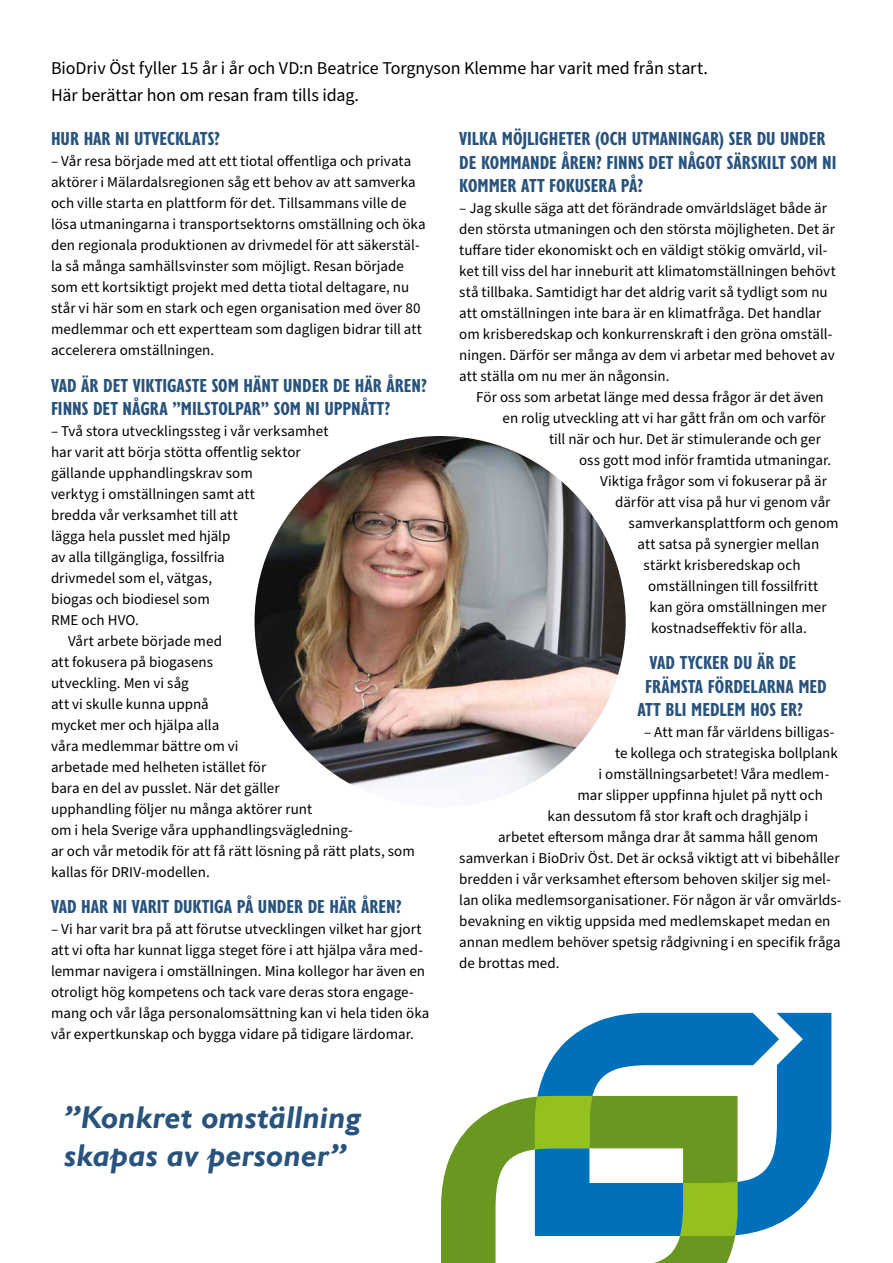
<style>
.page{position:relative;width:893px;height:1263px;background:#fff}
.page>*{position:absolute;margin:0;border:0;box-sizing:border-box;transform-origin:0 0}
.t1{font:italic 700 31.5px/37.8px "Gill Sans";color:#28537d}
.t2{font:700 condensed 19.5px/23.4px "Gill Sans Nova";color:#28537d}
.t3{font:18px/27px "Source Sans Pro";letter-spacing:-.005em;color:#000}
.t4{font:15px/21px "Source Sans Pro";letter-spacing:.005em;color:#000}
</style>
<div class="page">
<svg style="left:537px;top:1013px;width:294px;height:223px;fill:#0070ba"></svg>
<svg style="left:441px;top:1096px;width:296px;height:167px"></svg>
<img style="left:255px;top:436px;width:371px;height:371px;border-radius:186px">
<p class="t3" style="left:51px;top:55px;width:658px">BioDriv Öst fyller 15 år i år och VD:n Beatrice Torgnyson Klemme har varit med från start.<br>Här berättar hon om resan fram tills idag.</p>
<h2 class="t2" style="left:51px;top:127px;width:171px">HUR HAR NI UTVECKLATS?</h2>
<p class="t4" style="left:51px;top:151px;width:376px">– Vår resa började med att ett tiotal offentliga och privata aktörer i Mälardalsregionen såg ett behov av att samverka och ville starta en plattform för det. Tillsammans ville de lösa utmaningarna i transportsektorns omställning och öka den regionala produktionen av drivmedel för att säkerstäl&shy;la så många samhällsvinster som möjligt. Resan började som ett kortsiktigt projekt med detta tiotal deltagare, nu står vi här som en stark och egen organisation med över 80 medlemmar och ett expertteam som dagligen bidrar till att accelerera omställningen.</p>
<h2 class="t2" style="left:51px;top:373px;width:377px">VAD ÄR DET VIKTIGASTE SOM HÄNT UNDER DE HÄR ÅREN?<br>FINNS DET NÅGRA ”MILSTOLPAR” SOM NI UPPNÅTT?</h2>
<p class="t4" style="left:51px;top:421px;width:279px">– Två stora utvecklingssteg i vår verksamhet</p>
<p class="t4" style="left:51px;top:442px;width:251px">har varit att börja stötta offentlig sektor</p>
<p class="t4" style="left:51px;top:463px;width:203px">gällande upphandlingskrav som</p>
<p class="t4" style="left:51px;top:484px;width:205px">verktyg i omställningen samt att</p>
<p class="t4" style="left:51px;top:505px;width:188px">bredda vår verksamhet till att</p>
<p class="t4" style="left:51px;top:526px;width:181px">lägga hela pusslet med hjälp</p>
<p class="t4" style="left:51px;top:547px;width:175px">av alla tillgängliga, fossilfria</p>
<p class="t4" style="left:51px;top:568px;width:163px">drivmedel som el, vätgas,</p>
<p class="t4" style="left:51px;top:589px;width:160px">biogas och biodiesel som</p>
<p class="t4" style="left:51px;top:610px;width:89px">RME och HVO.</p>
<p class="t4" style="left:68px;top:631px;width:156px">Vårt arbete började med</p>
<p class="t4" style="left:51px;top:652px;width:164px">att fokusera på biogasens</p>
<p class="t4" style="left:51px;top:673px;width:139px">utveckling. Men vi såg</p>
<p class="t4" style="left:51px;top:694px;width:159px">att vi skulle kunna uppnå</p>
<p class="t4" style="left:51px;top:715px;width:170px">mycket mer och hjälpa alla</p>
<p class="t4" style="left:51px;top:736px;width:189px">våra medlemmar bättre om vi</p>
<p class="t4" style="left:51px;top:757px;width:217px">arbetade med helheten istället för</p>
<p class="t4" style="left:51px;top:778px;width:230px">bara en del av pusslet. När det gäller</p>
<p class="t4" style="left:51px;top:799px;width:263px">upphandling följer nu många aktörer runt</p>
<p class="t4" style="left:51px;top:820px;width:303px">om i hela Sverige våra upphandlingsvägledning-</p>
<p class="t4" style="left:51px;top:841px;width:365px">ar och vår metodik för att få rätt lösning på rätt plats, som</p>
<p class="t4" style="left:51px;top:862px;width:160px">kallas för DRIV-modellen.</p>
<h2 class="t2" style="left:51px;top:894px;width:352px">VAD HAR NI VARIT DUKTIGA PÅ UNDER DE HÄR ÅREN?</h2>
<p class="t4" style="left:51px;top:919px;width:380px">– Vi har varit bra på att förutse utvecklingen vilket har gjort att vi ofta har kunnat ligga steget före i att hjälpa våra med&shy;lemmar navigera i omställningen. Mina kollegor har även en otroligt hög kompetens och tack vare deras stora engage&shy;mang och vår låga personalomsättning kan vi hela tiden öka vår expertkunskap och bygga vidare på tidigare lärdomar.</p>
<h2 class="t2" style="left:459px;top:127px;width:379px">VILKA MÖJLIGHETER (OCH UTMANINGAR) SER DU UNDER<br>DE KOMMANDE ÅREN? FINNS DET NÅGOT SÄRSKILT SOM NI<br>KOMMER ATT FOKUSERA PÅ?</h2>
<p class="t4" style="left:459px;top:198px;width:378px">– Jag skulle säga att det förändrade omvärldsläget både är den största utmaningen och den största möjligheten. Det är tuffare tider ekonomiskt och en väldigt stökig omvärld, vil&shy;ket till viss del har inneburit att klimatomställningen behövt stå tillbaka. Samtidigt har det aldrig varit så tydligt som nu att omställningen inte bara är en klimatfråga. Det handlar om krisberedskap och konkurrenskraft i den gröna omställ&shy;ningen. Därför ser många av dem vi arbetar med behovet av att ställa om nu mer än någonsin.</p>
<p class="t4" style="left:476px;top:387px;width:349px">För oss som arbetat länge med dessa frågor är det även</p>
<p class="t4" style="left:503px;top:408px;width:325px">en rolig utveckling att vi har gått från om och varför</p>
<p class="t4" style="left:549px;top:429px;width:273px">till när och hur. Det är stimulerande och ger</p>
<p class="t4" style="left:579px;top:450px;width:254px">oss gott mod inför framtida utmaningar.</p>
<p class="t4" style="left:600px;top:471px;width:228px">Viktiga frågor som vi fokuserar på är</p>
<p class="t4" style="left:615px;top:492px;width:217px">därför att visa på hur vi genom vår</p>
<p class="t4" style="left:629px;top:513px;width:212px">samverkansplattform och genom</p>
<p class="t4" style="left:638px;top:534px;width:183px">att satsa på synergier mellan</p>
<p class="t4" style="left:644px;top:555px;width:158px">stärkt krisberedskap och</p>
<p class="t4" style="left:648px;top:576px;width:172px">omställningen till fossilfritt</p>
<p class="t4" style="left:650px;top:597px;width:179px">kan göra omställningen mer</p>
<p class="t4" style="left:651px;top:618px;width:157px">kostnadseffektiv för alla.</p>
<h2 class="t2" style="left:650px;top:650px;width:148px">VAD TYCKER DU ÄR DE</h2>
<h2 class="t2" style="left:645px;top:674px;width:183px">FRÄMSTA FÖRDELARNA MED</h2>
<h2 class="t2" style="left:638px;top:697px;width:167px">ATT BLI MEDLEM HOS ER?</h2>
<p class="t4" style="left:644px;top:722px;width:192px">– Att man får världens billigas-</p>
<p class="t4" style="left:615px;top:743px;width:224px">te kollega och strategiska bollplank</p>
<p class="t4" style="left:599px;top:764px;width:232px">i omställningsarbetet! Våra medlem-</p>
<p class="t4" style="left:578px;top:785px;width:247px">mar slipper uppfinna hjulet på nytt och</p>
<p class="t4" style="left:548px;top:806px;width:262px">kan dessutom få stor kraft och draghjälp i</p>
<p class="t4" style="left:498px;top:827px;width:322px">arbetet eftersom många drar åt samma håll genom</p>
<p class="t4" style="left:459px;top:848px;width:382px">samverkan i BioDriv Öst. Det är också viktigt att vi bibehåller</p>
<p class="t4" style="left:459px;top:869px;width:373px">bredden i vår verksamhet eftersom behoven skiljer sig mel-</p>
<p class="t4" style="left:459px;top:890px;width:384px">lan olika medlemsorganisationer. För någon är vår omvärlds-</p>
<p class="t4" style="left:459px;top:911px;width:373px">bevakning en viktig uppsida med medlemskapet medan en</p>
<p class="t4" style="left:459px;top:932px;width:383px">annan medlem behöver spetsig rådgivning i en specifik fråga</p>
<p class="t4" style="left:459px;top:953px;width:102px">de brottas med.</p>
<h1 class="t1" style="left:64px;top:1099px;width:298px">”Konkret omställning skapas av personer”</h1>
</div>
